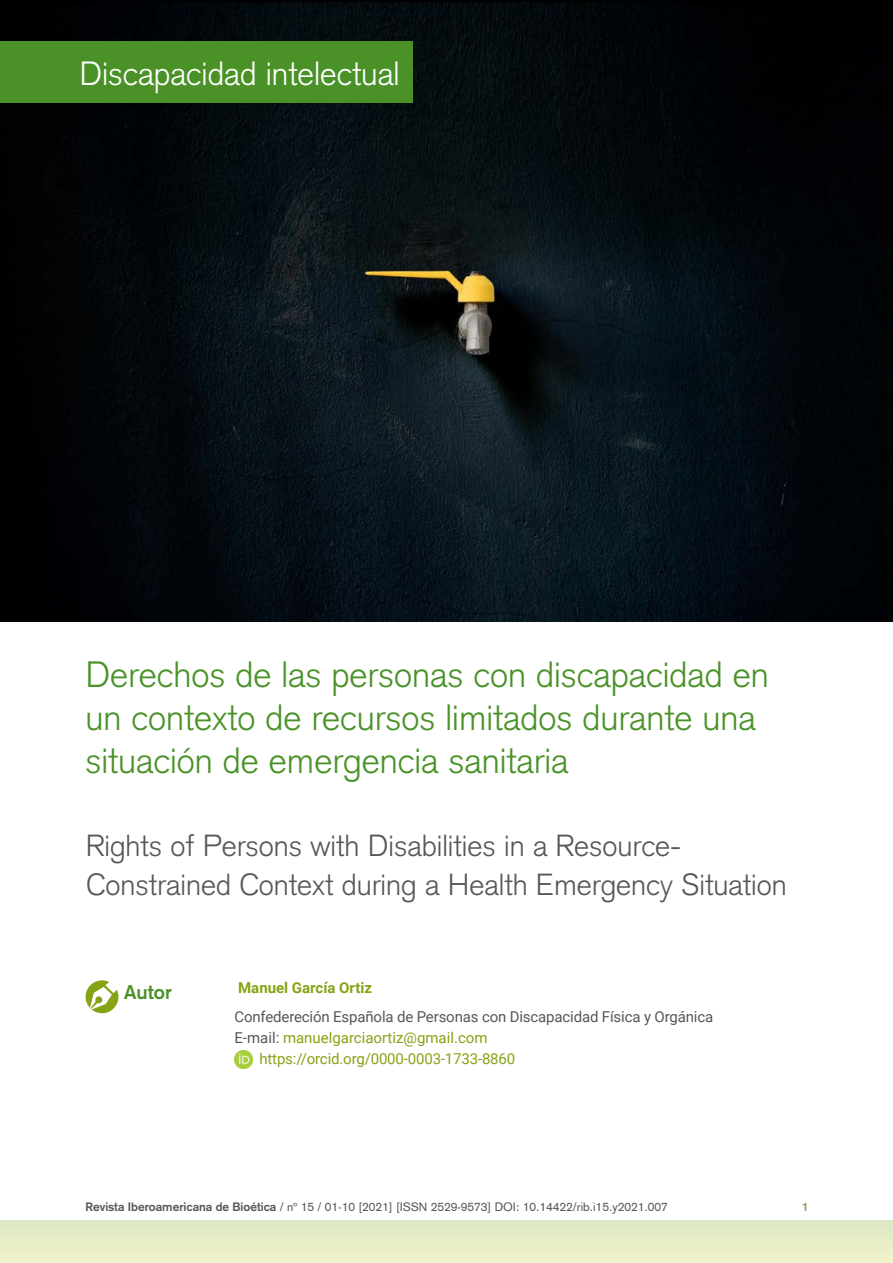
<style>
.page{position:relative;width:893px;height:1263px;background:#fff}
.page>*{position:absolute;margin:0;border:0;box-sizing:border-box;transform-origin:0 0}
.t1{font:300 36px/43.2px "Akzidenz Grotesk";color:#4a9228}
.t2{font:300 33px "Akzidenz Grotesk";color:#fff}
.t3{font:300 30px/39px "Akzidenz Grotesk";color:#575756}
.t4{font:700 19.5px "Akzidenz Grotesk";color:#4a9228}
.t5{font:15px "Roboto";color:#86a315}
._0_LUGAR{font:15px "Roboto";letter-spacing:-.01em;color:#575756}
._03_autor{font:700 15px "Roboto";color:#86a315}
.t6{font:12px "Akzidenz Grotesk";color:#575756}
.t7{font:700 12px "Akzidenz Grotesk";color:#74a54c}
.s1{color:#575756}
.s2{font-weight:700}
</style>
<div class="page">
<div style="left:0;top:1220px;width:893px;height:43px;background:#e7edc8"></div>
<img style="left:0;top:0;width:893px;height:621px">
<img style="left:234px;top:1051px;width:18px;height:18px">
<div style="left:86px;top:980px;width:32px;height:33px;background:#86a315;border-radius:50%"></div>
<svg style="left:90px;top:981px;width:28px;height:29px"></svg>
<div style="left:0;top:41px;width:412px;height:62px;background:#4a9228"></div>
<p class="t2" style="left:79px;top:54px;width:322px">Discapacidad intelectual</p>
<p class="t1" style="left:86px;top:653px;width:685px">Derechos de las personas con discapacidad en un contexto de recursos limitados durante una situación de emergencia sanitaria</p>
<p class="t3" style="left:86px;top:826px;width:702px">Rights of Persons with Disabilities in a Resource-<br>Constrained Context during a Health Emergency Situation</p>
<p class="t4" style="left:124px;top:980px;width:49px">Autor</p>
<p class="_03_autor" style="left:238px;top:977px;width:135px">Manuel García Ortiz</p>
<p class="_0_LUGAR" style="left:234px;top:1006px;width:480px">Confedereción Española de Personas con Discapacidad Física y Orgánica</p>
<p class="t5" style="left:234px;top:1027px;width:255px"><span class="s1">E-mail:</span> manuelgarciaortiz@gmail.com</p>
<p class="t5" style="left:259px;top:1048px;width:257px">https://orcid.org/0000-0003-1733-8860</p>
<p class="t6" style="left:86px;top:1199px;width:584px"><span class="s2">Revista Iberoamericana de Bioética</span> / nº 15 / 01-10 [2021] [ISSN 2529-9573] DOI: 10.14422/rib.i15.y2021.007</p>
<p class="t7" style="left:802px;top:1199px;width:8px">1</p>
</div>
